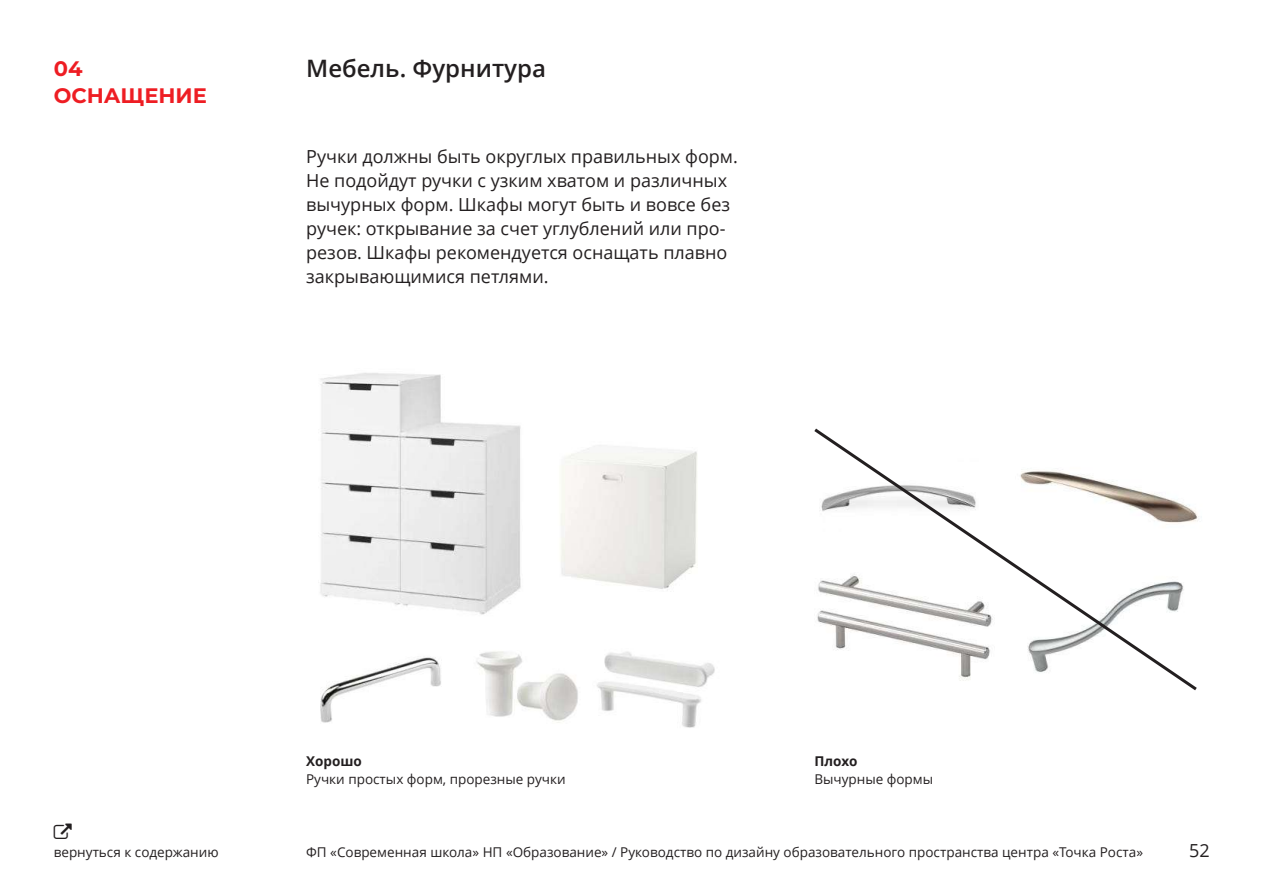
<style>
.page{position:relative;width:1263px;height:893px;background:#fff}
.page>*{position:absolute;margin:0;border:0;box-sizing:border-box;transform-origin:0 0}
.t1{font:600 24px "Open Sans";color:#231f20}
.t2{font:700 21px/27px "Montserrat";color:#ee1d23}
.t3{font:18px/24px "Open Sans";color:#231f20}
.t4{font:13.5px "Open Sans";color:#231f20}
.t5{font:700 13.5px "Open Sans";color:#231f20}
</style>
<div class="page">
<img style="left:320px;top:373px;width:201px;height:242px">
<img style="left:597px;top:651px;width:118px;height:77px">
<img style="left:476px;top:651px;width:102px;height:72px">
<img style="left:320px;top:657px;width:121px;height:66px">
<img style="left:561px;top:445px;width:136px;height:144px">
<svg style="left:814px;top:428px;width:385px;height:263px"></svg>
<p class="t2" style="left:54px;top:57px;width:155px">04<br>ОСНАЩЕНИЕ</p>
<h1 class="t1" style="left:306px;top:51px;width:241px">Мебель. Фурнитура</h1>
<p class="t3" style="left:306px;top:144px;width:433px">Ручки должны быть округлых правильных форм.<br>Не подойдут ручки с узким хватом и различных вычурных форм. Шкафы могут быть и вовсе без ручек: открывание за счет углублений или про&shy;резов. Шкафы рекомендуется оснащать плавно закрывающимися петлями.</p>
<p class="t5" style="left:306px;top:753px;width:57px">Хорошо</p>
<p class="t4" style="left:306px;top:770px;width:261px">Ручки простых форм, прорезные ручки</p>
<p class="t5" style="left:814px;top:753px;width:45px">Плохо</p>
<p class="t4" style="left:814px;top:770px;width:120px">Вычурные формы</p>
<p class="t4" style="left:54px;top:843px;width:166px">вернуться к содержанию</p>
<p class="t4" style="left:306px;top:843px;width:838px">ФП «Современная школа» НП «Образование» / Руководство по дизайну образовательного пространства центра «Точка Роста»</p>
<p class="t3" style="left:1189px;top:839px;width:22px">52</p>
</div>
